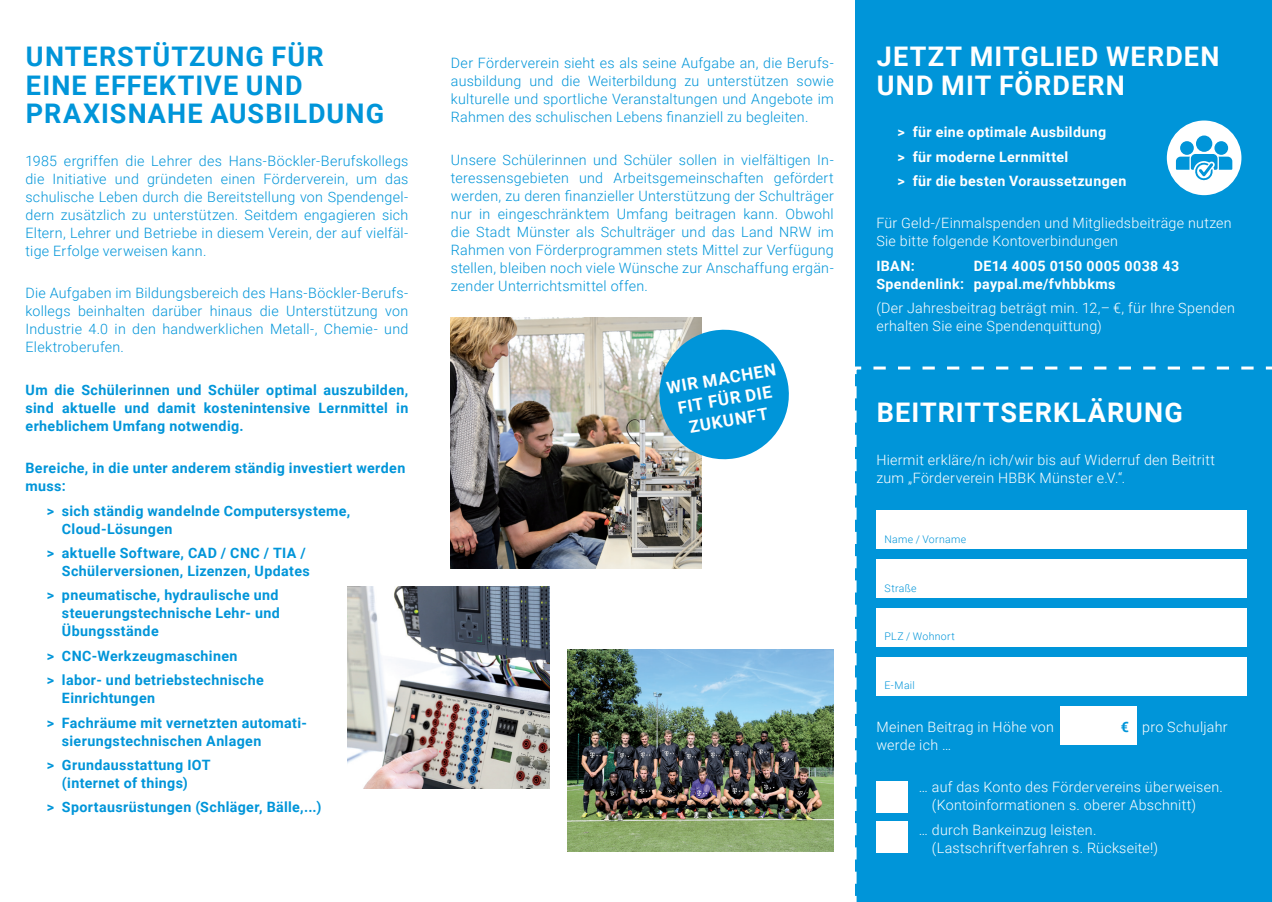
<style>
.page{position:relative;width:1272px;height:902px;background:#fff}
.page>*{position:absolute;margin:0;border:0;box-sizing:border-box;transform-origin:0 0}
.t1{font:700 27px/28.5px "Roboto";letter-spacing:.04em;color:#0095d9}
.t2{font:700 27px/28.5px "Roboto";letter-spacing:.04em;color:#fff}
.t3{font:700 16.8px/21.1px "Roboto";color:#fff;text-align:center}
.t4{font:300 14.25px/18px "Roboto";letter-spacing:.02em;color:#0095d9;text-align:justify}
.t5{font:700 14.25px/18px "Roboto";letter-spacing:.025em;color:#0095d9}
.t6{font:300 14.25px/18px "Roboto";letter-spacing:.02em;color:#fff}
.t7{font:700 14.25px/24.5px "Roboto";letter-spacing:.025em;color:#fff}
.t8{font:300 10.5px "Roboto";letter-spacing:.035em;color:#0095d9}
</style>
<div class="page">
<div style="left:855px;top:0;width:416px;height:901px;background:#0095d9"></div>
<svg style="left:855px;top:366px;width:416px;height:535px"></svg>
<div style="left:876px;top:510px;width:370px;height:39px;background:#fff"></div>
<div style="left:876px;top:608px;width:370px;height:39px;background:#fff"></div>
<div style="left:876px;top:657px;width:370px;height:38px;background:#fff"></div>
<div style="left:1059px;top:706px;width:77px;height:38px;background:#fff"></div>
<div style="left:876px;top:781px;width:32px;height:31px;background:#fff"></div>
<div style="left:876px;top:821px;width:32px;height:32px;background:#fff"></div>
<div style="left:876px;top:559px;width:370px;height:38px;background:#fff"></div>
<img style="left:347px;top:586px;width:202px;height:202px">
<img style="left:451px;top:317px;width:251px;height:251px">
<img style="left:568px;top:649px;width:265px;height:202px">
<div style="left:1166px;top:120px;width:75px;height:75px;background:#fff;border-radius:50%"></div>
<div style="left:1195px;top:135px;width:17px;height:17px;background:#0095d9;border-radius:50%"></div>
<div style="left:1214px;top:141px;width:14px;height:14px;background:#0095d9;border-radius:50%"></div>
<div style="left:1180px;top:141px;width:13px;height:14px;background:#0095d9;border-radius:50%"></div>
<svg style="left:1175px;top:154px;width:57px;height:27px"></svg>
<svg style="left:654px;top:324px;width:135px;height:140px"></svg>
<h1 class="t1" style="left:26px;top:41px;width:359px">Unterstützung für eine effektive und praxisnahe Ausbildung</h1>
<p class="t4" style="left:26px;top:151px;width:384px">1985 ergriffen die Lehrer des Hans-Böckler-Berufskollegs die Initiative und gründeten einen Förderverein, um das schulische Leben durch die Bereitstellung von Spendengel&shy;dern zusätzlich zu unterstützen. Seitdem engagieren sich Eltern, Lehrer und Betriebe in diesem Verein, der auf vielfäl&shy;tige Erfolge verweisen kann.</p>
<p class="t4" style="left:26px;top:283px;width:384px">Die Aufgaben im Bildungsbereich des Hans-Böckler-Berufs&shy;kollegs beinhalten darüber hinaus die Unterstützung von Industrie 4.0 in den handwerklichen Metall-, Chemie- und Elektroberufen.</p>
<p class="t5" style="left:26px;top:380px;width:384px;text-align:justify">Um die Schülerinnen und Schüler optimal auszubilden, sind aktuelle und damit kostenintensive Lernmittel in erheblichem Umfang notwendig.</p>
<p class="t5" style="left:26px;top:458px;width:381px">Bereiche, in die unter anderem ständig investiert werden muss:</p>
<p class="t5" style="left:62px;top:501px;width:290px;text-indent:-15px">&gt; sich ständig wandelnde Computersysteme,<br>Cloud-Lösungen</p>
<p class="t5" style="left:47px;top:543px;width:194px">&gt; aktuelle Software, CAD / CNC</p>
<p class="t5" style="left:62px;top:543px;width:249px;text-align:right">/ TI A /<br>Schülerversionen, Lizenzen, Updates</p>
<p class="t5" style="left:62px;top:585px;width:219px;text-align:justify;text-indent:-15px">&gt; pneumatische, hydraulische und steuerungstechnische Lehr- und Übungsstände</p>
<p class="t5" style="left:47px;top:646px;width:24px">&gt; CNC</p>
<p class="t5" style="left:47px;top:643px;width:218px;line-height:24.5px;text-indent:45px">-Werkzeugmaschinen<br>&gt; labor- und betriebstechnische</p>
<p class="t5" style="left:47px;top:685px;width:262px;line-height:24.5px;text-indent:15px">Einrichtungen<br>&gt; Fachräume mit vernetzten automati-</p>
<p class="t5" style="left:47px;top:727px;width:216px;line-height:24.5px;text-indent:15px">sierungstechnischen Anlagen &gt; G rundausstattung IOT</p>
<p class="t5" style="left:47px;top:770px;width:276px;line-height:24.5px;text-indent:15px">(internet of things)<br>&gt; Sportausrüstungen (Schläger, Bälle,...)</p>
<p class="t4" style="left:451px;top:54px;width:384px">Der Förderverein sieht es als seine Aufgabe an, die Berufs&shy;ausbildung und die Weiterbildung zu unterstützen sowie kulturelle und sportliche Veranstaltungen und Angebote im Rahmen des schulischen Lebens finanziell zu begleiten.</p>
<p class="t4" style="left:451px;top:150px;width:384px">Unsere Schülerinnen und Schüler sollen in vielfältigen In&shy;teressensgebieten und Arbeitsgemeinschaften gefördert werden, zu deren finanzieller Unterstützung der Schulträger nur in eingeschränktem Umfang beitragen kann. Obwohl die Stadt Münster als Schulträger und das Land NRW im Rahmen von Förderprogrammen stets Mittel zur Verfügung stellen, bleiben noch viele Wünsche zur Anschaffung ergän&shy;zender Unterrichtsmittel offen.</p>
<p class="t3" style="left:664px;top:377px;width:112px;rotate:-10deg">Wir ma chen<br>Fit f ür die<br>Zu kunft</p>
<h1 class="t2" style="left:876px;top:41px;width:344px">Jetzt Mitglied werden und Mit fördern</h1>
<p class="t7" style="left:897px;top:119px;width:230px">&gt; für eine optimale Ausbildung<br>&gt; für moderne Lernmittel<br>&gt; für die besten Voraussetzungen</p>
<p class="t6" style="left:876px;top:214px;width:357px">Für Geld-/Einmalspenden und Mitgliedsbeiträge nutzen<br>Sie bitte folgende Kontoverbindungen</p>
<p class="t7" style="left:876px;top:253px;width:66px">IBAN: DE</p>
<p class="t7" style="left:876px;top:256px;width:304px;line-height:18px;text-indent:115px">14 4005 0150 0005 0038 43<br>Spendenlink: paypal.me/fvhbbkms</p>
<p class="t6" style="left:876px;top:298px;width:360px">(Der Jahresbeitrag beträgt min. 12,– €, für Ihre Spenden erhalten Sie eine Spendenquittung)</p>
<h1 class="t2" style="left:876px;top:397px;width:307px">Beitrittserklärung</h1>
<p class="t6" style="left:876px;top:450px;width:340px">Hiermit erkläre/n ich/wir bis auf Widerruf den Beitritt zum „Förderverein HBBK Münster e.V.“.</p>
<p class="t8" style="left:884px;top:531px;width:83px">Name / Vorname</p>
<p class="t8" style="left:884px;top:580px;width:34px">Straße</p>
<p class="t8" style="left:884px;top:629px;width:72px">PLZ / Wohnort</p>
<p class="t8" style="left:884px;top:678px;width:32px">E-Mail</p>
<p class="t6" style="left:876px;top:717px;width:179px">Meinen Beitrag in Höhe von</p>
<p class="t6" style="left:1142px;top:717px;width:87px">pro Schuljahr</p>
<p class="t6" style="left:876px;top:735px;width:76px">werde ich …</p>
<p class="t6" style="left:931px;top:777px;width:292px;text-indent:-13px">… auf das Konto des Fördervereins überweisen. (Kontoinformationen s. oberer Abschnitt)</p>
<p class="t6" style="left:931px;top:820px;width:228px;text-indent:-13px">… durch Bankeinzug leisten. (Lastschriftverfahren s. Rückseite!)</p>
<p class="t5" style="left:1120px;top:717px;width:10px">€</p>
</div>
